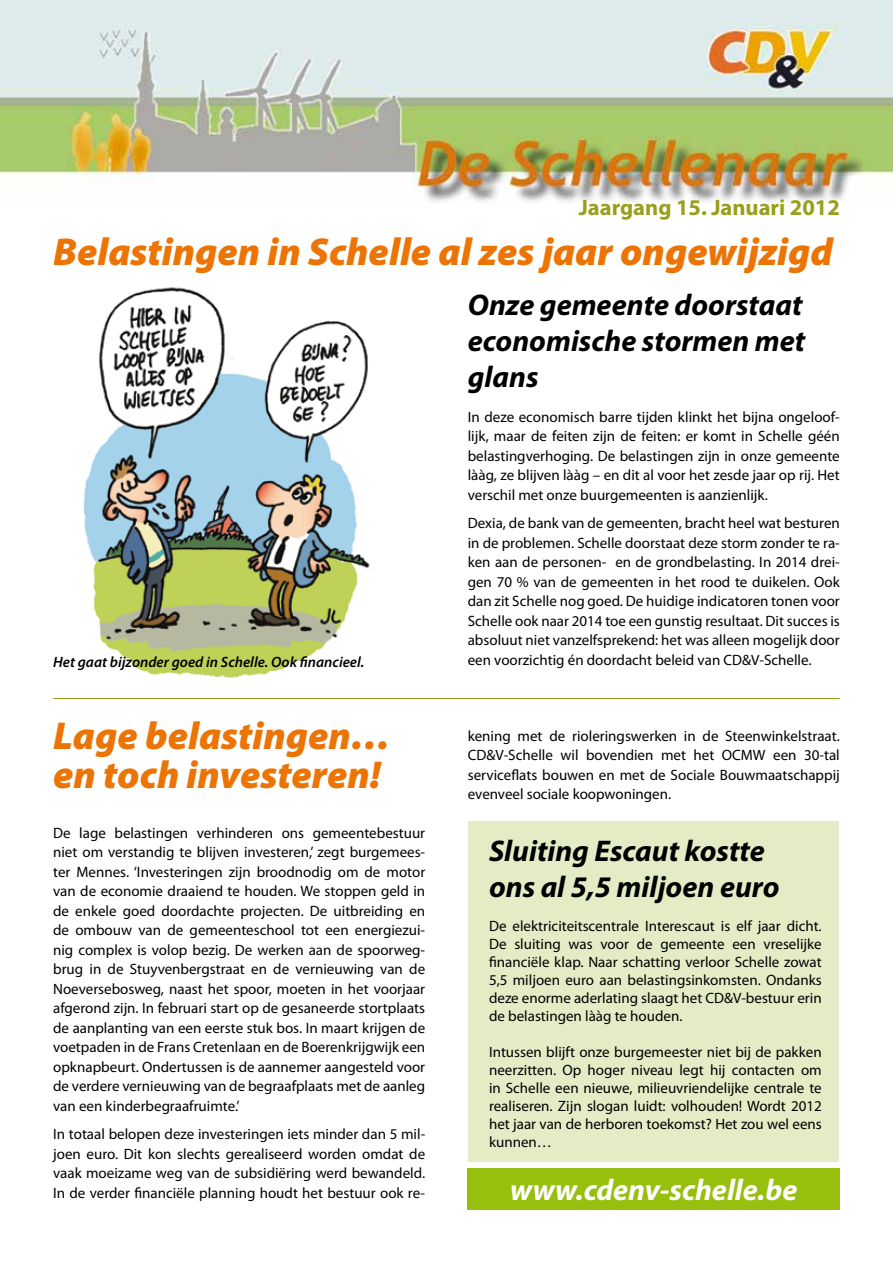
<style>
.page{position:relative;width:893px;height:1263px;background:#fff}
.page>*{position:absolute;margin:0;border:0;box-sizing:border-box;transform-origin:0 0}
.t1{font:italic 900 39px/39px "Myriad Pro";color:#ec7405}
.t2{font:italic 700 30px/36px "Myriad Pro";color:#000;text-align:justify}
.t3{font:italic 700 30px "Myriad Pro";color:#fff}
.t4{font:700 22.5px "Myriad Pro";color:#97a01b}
.t5{font:15px/19.5px "Myriad Pro";color:#000;text-align:justify}
.t6{font:italic 600 15px "Myriad Pro";color:#000}
</style>
<div class="page">
<img style="left:0;top:0;width:893px;height:202px">
<img style="left:83px;top:287px;width:287px;height:392px">
<div style="left:468px;top:1168px;width:372px;height:42px;background:#97bf0d"></div>
<hr style="left:53px;top:698px;width:787px;height:1px;background:#97a01b">
<div style="left:468px;top:821px;width:370px;height:340px;background:#e3ecc5"></div>
<h3 class="t4" style="left:579px;top:192px;width:262px">Jaargang 15. Januari 2012</h3>
<h1 class="t1" style="left:53px;top:231px;width:781px">Belastingen in Schelle al zes jaar ongewijzigd</h1>
<h2 class="t2" style="left:468px;top:285px;width:339px">Onze gemeente doorstaat economische stormen met glans</h2>
<p class="t6" style="left:53px;top:652px;width:313px">Het gaat bijzonder goed in Schelle. Ook financieel.</p>
<h1 class="t1" style="left:53px;top:714px;width:338px">Lage belastingen… en toch investeren!</h1>
<p class="t5" style="left:53px;top:823px;width:374px">De lage belastingen verhinderen ons gemeentebestuur niet om verstandig te blijven investeren,’ zegt burgemees&shy;ter Mennes. ‘Investeringen zijn broodnodig om de motor van de economie draaiend te houden. We stoppen geld in de enkele goed doordachte projecten. De uitbreiding en de ombouw van de gemeenteschool tot een energiezui&shy;nig complex is volop bezig. De werken aan de spoorweg&shy;brug in de Stuyvenbergstraat en de vernieuwing van de Noeversebosweg, naast het spoor, moeten in het voorjaar afgerond zijn. In februari start op de gesaneerde stortplaats de aanplanting van een eerste stuk bos. In maart krijgen de voetpaden in de Frans Cretenlaan en de Boerenkrijgwijk een opknapbeurt. Ondertussen is de aannemer aangesteld voor de verdere vernieuwing van de begraafplaats met de aanleg van een kinderbegraafruimte.’</p>
<p class="t5" style="left:53px;top:1124px;width:374px">In totaal belopen deze investeringen iets minder dan 5 mil&shy;joen euro. Dit kon slechts gerealiseerd worden omdat de vaak moeizame weg van de subsidiëring werd bewandeld.<br>In de verder financiële planning houdt het bestuur ook re-</p>
<p class="t5" style="left:468px;top:407px;width:374px">In deze economisch barre tijden klinkt het bijna ongeloof&shy;lijk, maar de feiten zijn de feiten: er komt in Schelle géén belastingverhoging. De belastingen zijn in onze gemeente lààg, ze blijven lààg – en dit al voor het zesde jaar op rij. Het verschil met onze buurgemeenten is aanzienlijk.</p>
<p class="t5" style="left:468px;top:513px;width:374px">Dexia, de bank van de gemeenten, bracht heel wat besturen in de problemen. Schelle doorstaat deze storm zonder te ra&shy;ken aan de personen- en de grondbelasting. In 2014 drei&shy;gen 70 % van de gemeenten in het rood te duikelen. Ook dan zit Schelle nog goed. De huidige indicatoren tonen voor Schelle ook naar 2014 toe een gunstig resultaat. Dit succes is absoluut niet vanzelfsprekend: het was alleen mogelijk door een voorzichtig én doordacht beleid van CD&amp;V-Schelle.</p>
<p class="t5" style="left:468px;top:725px;width:374px">kening met de rioleringswerken in de Steenwinkelstraat.<br>CD&amp;V-Schelle wil bovendien met het OCMW een 30-tal serviceflats bouwen en met de Sociale Bouwmaatschappij evenveel sociale koopwoningen.</p>
<h2 class="t2" style="left:489px;top:832px;width:292px">Sluiting Escaut kostte ons al 5,5 miljoen euro</h2>
<p class="t5" style="left:489px;top:916px;width:334px;line-height:18px">De elektriciteitscentrale Interescaut is elf jaar dicht.<br>De sluiting was voor de gemeente een vreselijke financiële klap. Naar schatting verloor Schelle zowat 5,5 miljoen euro aan belastingsinkomsten. Ondanks deze enorme aderlating slaagt het CD&amp;V-bestuur erin de belastingen lààg te houden.</p>
<p class="t5" style="left:489px;top:1042px;width:334px;line-height:18px">Intussen blijft onze burgemeester niet bij de pakken neerzitten. Op hoger niveau legt hij contacten om in Schelle een nieuwe, milieuvriendelijke centrale te realiseren. Zijn slogan luidt: volhouden! Wordt 2012 het jaar van de herboren toekomst? Het zou wel eens kunnen…</p>
<h2 class="t3" style="left:510px;top:1170px;width:289px">www.cdenv-schelle.be</h2>
</div>
